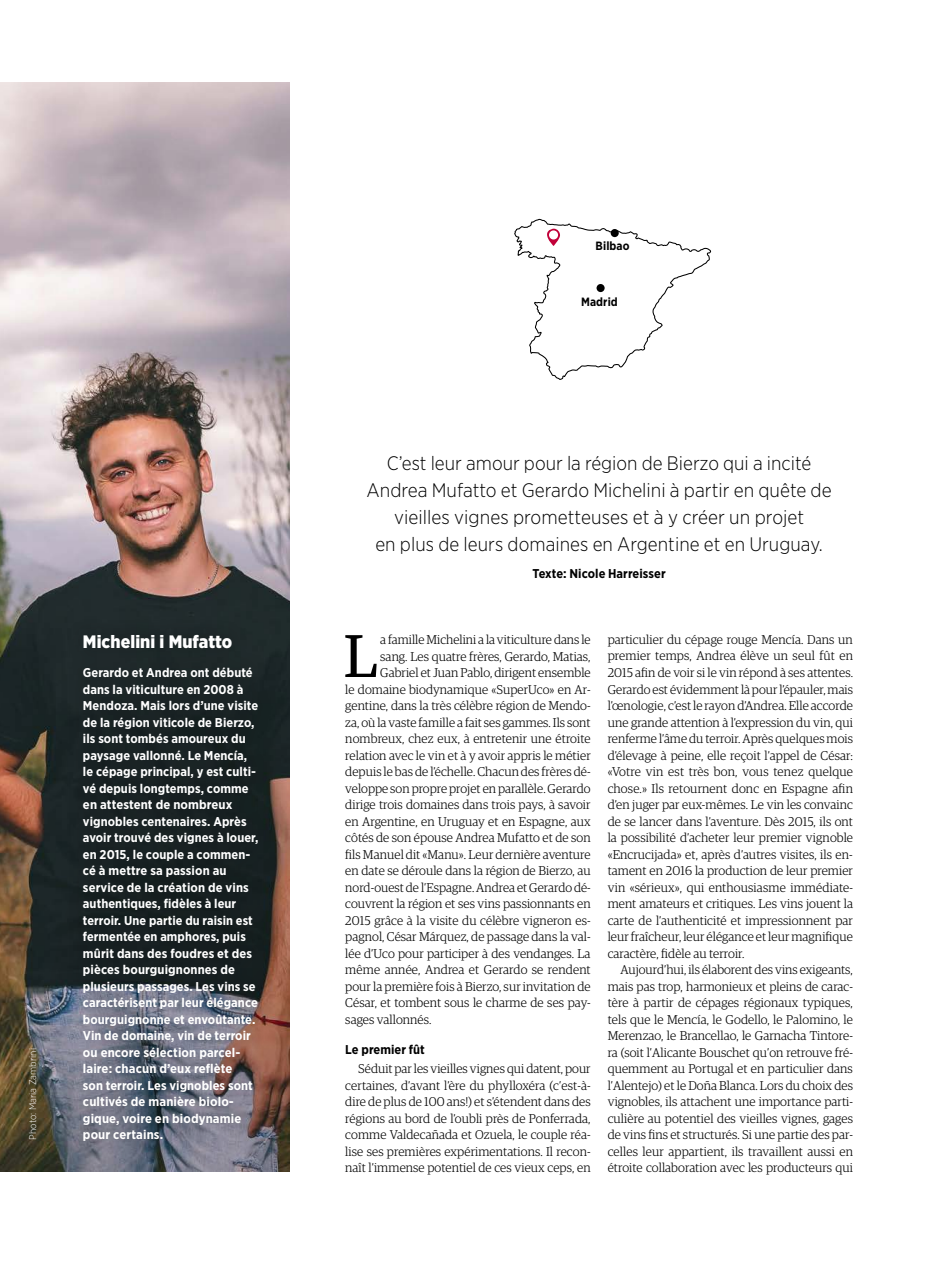
<style>
.page{position:relative;width:936px;height:1263px;background:#fff}
.page>*{position:absolute;margin:0;border:0;box-sizing:border-box;transform-origin:0 0}
.t1{font:60.3px "Guardian Egyp";color:#000}
.t2{font:300 19.5px/27px "Gotham Narrow";color:#000;text-align:center}
.t3{font:900 18px "Gotham Narrow";letter-spacing:.005em;color:#fff}
.t4{font:300 12.75px/16.5px "Guardian Egyp";letter-spacing:.005em;color:#000;text-align:justify}
.t5{font:700 12.75px/16.5px "Gotham Narrow";letter-spacing:.005em;color:#fff}
.t6{font:700 12.75px "Gotham Narrow";letter-spacing:.005em;color:#000}
.t7{font:700 12px "Gotham Narrow";letter-spacing:.01em;color:#000}
.t8{font:300 9.75px "Gotham Narrow";letter-spacing:.005em;color:#fff}
</style>
<div class="page">
<img style="left:0;top:83px;width:289px;height:610px">
<img style="left:0;top:693px;width:289px;height:479px">
<div style="left:65px;top:617px;width:210px;height:541px;background:#000;opacity:.45"></div>
<svg style="left:514px;top:218px;width:197px;height:162px"></svg>
<p class="t8" style="left:27px;top:1140px;width:93px;rotate:-90deg">Photo: Maria Zambrini</p>
<h3 class="t3" style="left:83px;top:630px;width:151px">Michelini i Mufatto</h3>
<p class="t5" style="left:83px;top:664px;width:177px">Gerardo et Andrea ont débuté dans la viticulture en 2008 à<br>Mendoza. Mais lors d’une visite de la région viticole de Bierzo, ils sont tombés amoureux du paysage vallonné. Le Mencía, le cépage principal, y est culti&shy;vé depuis longtemps, comme en attestent de nombreux vignobles centenaires. Après avoir trouvé des vignes à louer, en 2015, le couple a commen&shy;cé à mettre sa passion au service de la création de vins authentiques, fidèles à leur terroir. Une partie du raisin est fermentée en amphores, puis mûrit dans des foudres et des pièces bourguignonnes de plusieurs passages. Les vins se caractérisent par leur élégance bourguignonne et envoûtante.<br>Vin de domaine, vin de terroir ou encore sélection parcel&shy;laire: chacun d’eux reflète<br>son terroir. Les vignobles sont cultivés de manière biolo&shy;gique, voire en biodynamie pour certains.</p>
<p class="t7" style="left:595px;top:238px;width:35px">Bilbao</p>
<p class="t7" style="left:581px;top:294px;width:38px">Madrid</p>
<h2 class="t2" style="left:366px;top:449px;width:466px">C’est leur amour pour la région de Bierzo qui a incité Andrea Mufatto et Gerardo Michelini à partir en quête de vieilles vignes prometteuses et à y créer un projet<br>en plus de leurs domaines en Argentine et en Uruguay.</h2>
<p class="t6" style="left:532px;top:565px;width:134px">Texte: Nicole Harreisser</p>
<h1 class="t1" style="left:344px;top:615px;width:35px">L</h1>
<p class="t4" style="left:380px;top:631px;width:212px">a famille Michelini a la viticulture dans le</p>
<p class="t4" style="left:380px;top:647px;width:212px">sang. Les quatre frères, Gerardo, Matias,</p>
<p class="t4" style="left:380px;top:664px;width:212px">Gabriel et Juan Pablo, dirigent ensemble</p>
<p class="t4" style="left:345px;top:680px;width:247px">le domaine biodynamique «SuperUco» en Ar-</p>
<p class="t4" style="left:345px;top:697px;width:247px">gentine, dans la très célèbre région de Mendo-</p>
<p class="t4" style="left:345px;top:713px;width:247px">za, où la vaste famille a fait ses gammes. Ils sont</p>
<p class="t4" style="left:345px;top:730px;width:247px">nombreux, chez eux, à entretenir une étroite</p>
<p class="t4" style="left:345px;top:746px;width:247px">relation avec le vin et à y avoir appris le métier</p>
<p class="t4" style="left:345px;top:763px;width:247px">depuis le bas de l’échelle. Chacun des frères dé-</p>
<p class="t4" style="left:345px;top:779px;width:247px">veloppe son propre projet en parallèle. Gerardo</p>
<p class="t4" style="left:345px;top:796px;width:247px">dirige trois domaines dans trois pays, à savoir</p>
<p class="t4" style="left:345px;top:812px;width:247px">en Argentine, en Uruguay et en Espagne, aux</p>
<p class="t4" style="left:345px;top:829px;width:247px">côtés de son épouse Andrea Mufatto et de son</p>
<p class="t4" style="left:345px;top:845px;width:247px">fils Manuel dit «Manu». Leur dernière aventure</p>
<p class="t4" style="left:345px;top:862px;width:247px">en date se déroule dans la région de Bierzo, au</p>
<p class="t4" style="left:345px;top:878px;width:247px">nord-ouest de l′Espagne. Andrea et Gerardo dé-</p>
<p class="t4" style="left:345px;top:895px;width:247px">couvrent la région et ses vins passionnants en</p>
<p class="t4" style="left:345px;top:911px;width:247px">2015 grâce à la visite du célèbre vigneron es-</p>
<p class="t4" style="left:345px;top:928px;width:247px">pagnol, César Márquez, de passage dans la val-</p>
<p class="t4" style="left:345px;top:944px;width:247px">lée d’Uco pour participer à des vendanges. La</p>
<p class="t4" style="left:345px;top:961px;width:247px">même année, Andrea et Gerardo se rendent</p>
<p class="t4" style="left:345px;top:977px;width:247px">pour la première fois à Bierzo, sur invitation de</p>
<p class="t4" style="left:345px;top:994px;width:247px">César, et tombent sous le charme de ses pay-</p>
<p class="t4" style="left:345px;top:1010px;width:88px">sages vallonnés.</p>
<p class="t6" style="left:345px;top:1041px;width:81px">Le premier fût</p>
<p class="t4" style="left:345px;top:1060px;width:247px;text-indent:13px">Séduit par les vieilles vignes qui datent, pour certaines, d’avant l’ère du phylloxéra (c′est-à&shy;dire de plus de 100 ans!) et s’étendent dans des régions au bord de l’oubli près de Ponferrada, comme Valdecañada et Ozuela, le couple réa&shy;lise ses premières expérimentations. Il recon&shy;naît l’immense potentiel de ces vieux ceps, en</p>
<p class="t4" style="left:607px;top:631px;width:247px">particulier du cépage rouge Mencía. Dans un premier temps, Andrea élève un seul fût en 2015 afin de voir si le vin répond à ses attentes.<br>Gerardo est évidemment là pour l’épauler, mais l’œnologie, c’est le rayon d’Andrea. Elle accorde une grande attention à l’expression du vin, qui renferme l’âme du terroir. Après quelques mois d’élevage à peine, elle reçoit l’appel de César: «Votre vin est très bon, vous tenez quelque chose.» Ils retournent donc en Espagne afin d’en juger par eux-mêmes. Le vin les convainc de se lancer dans l’aventure. Dès 2015, ils ont la possibilité d’acheter leur premier vignoble «Encrucijada» et, après d’autres visites, ils en&shy;tament en 2016 la production de leur premier vin «sérieux», qui enthousiasme immédiate&shy;ment amateurs et critiques. Les vins jouent la carte de l’authenticité et impressionnent par leur fraîcheur, leur élégance et leur magnifique caractère, fidèle au terroir.</p>
<p class="t4" style="left:607px;top:961px;width:247px;text-indent:13px">Aujourd’hui, ils élaborent des vins exigeants, mais pas trop, harmonieux et pleins de carac&shy;tère à partir de cépages régionaux typiques, tels que le Mencía, le Godello, le Palomino, le Merenzao, le Brancellao, le Garnacha Tintore&shy;ra (soit l′Alicante Bouschet qu′on retrouve fré&shy;quemment au Portugal et en particulier dans l′Alentejo) et le Doña Blanca. Lors du choix des vignobles, ils attachent une importance parti&shy;culière au potentiel des vieilles vignes, gages de vins fins et structurés. Si une partie des par&shy;celles leur appartient, ils travaillent aussi en étroite collaboration avec les producteurs qui</p>
</div>
